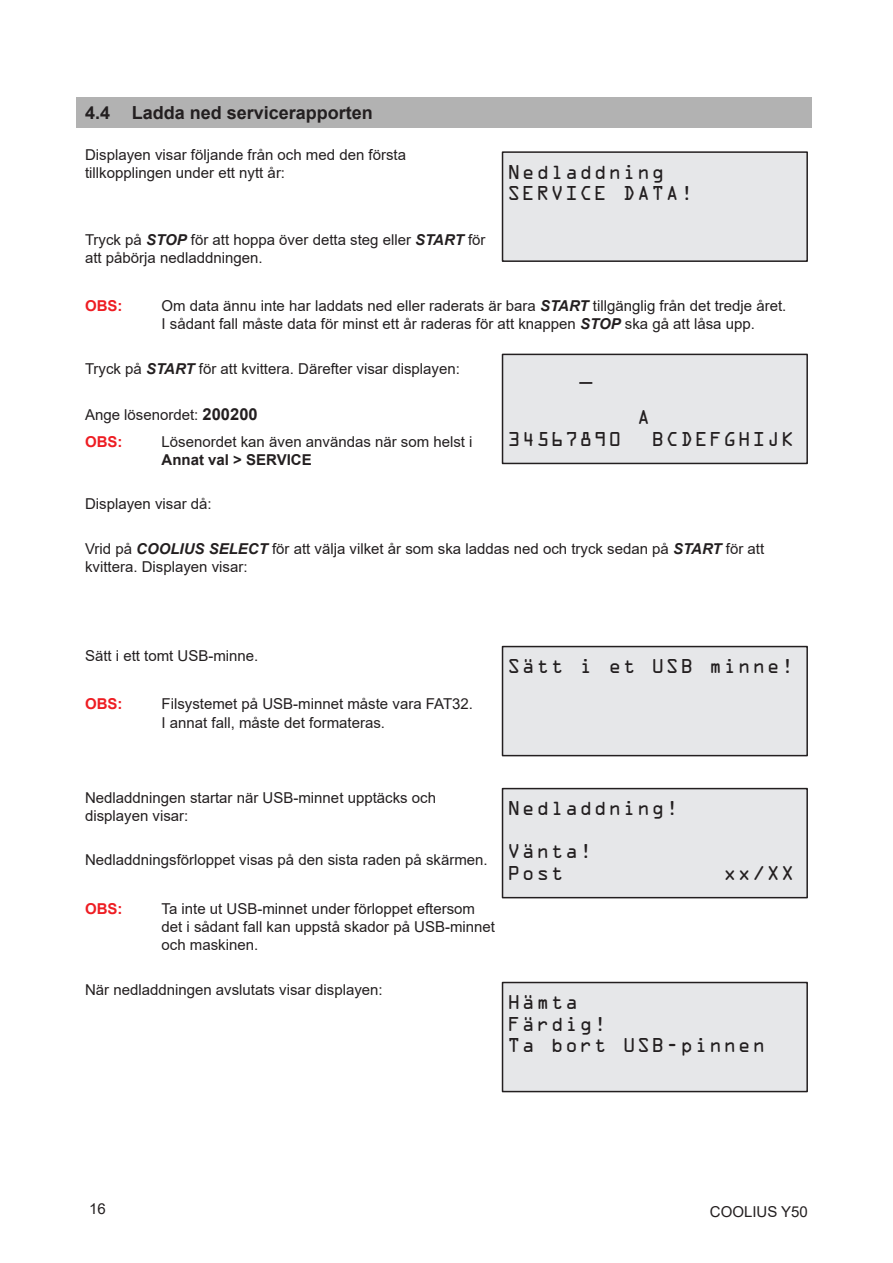
<style>
.page{position:relative;width:893px;height:1263px;background:#fff}
.page>*{position:absolute;margin:0;border:0;box-sizing:border-box;transform-origin:0 0}
.t1{font:18px/21.6px "OCRA Std";letter-spacing:.08em;color:#231f20}
.t2{font:700 18px "Arial";color:#231f20}
.t3{font:15px/18px "Arial";color:#231f20}
.t4{font:700 15px "Arial";color:#231f20}
.t5{font:700 15px "Arial";color:#ee1d23}
.s1{font-weight:700;font-style:italic}
.s2{font-weight:700;font-size:16.5px}
.s3{font-weight:700;color:#ee1d23}
</style>
<div class="page">
<div style="left:77px;top:98px;width:735px;height:30px;background:#b2b2b2"></div>
<div style="left:502px;top:152px;width:305px;height:109px;background:#e6e7e9"></div>
<div style="left:502px;top:151px;width:306px;height:111px;border:2px solid #231f20"></div>
<div style="left:502px;top:354px;width:305px;height:109px;background:#e6e7e9"></div>
<div style="left:502px;top:354px;width:306px;height:110px;border:2px solid #231f20"></div>
<div style="left:502px;top:646px;width:305px;height:110px;background:#e6e7e9"></div>
<div style="left:502px;top:646px;width:306px;height:110px;border:2px solid #231f20"></div>
<div style="left:502px;top:788px;width:305px;height:110px;background:#e6e7e9"></div>
<div style="left:502px;top:788px;width:306px;height:110px;border:2px solid #231f20"></div>
<div style="left:502px;top:982px;width:305px;height:109px;background:#e6e7e9"></div>
<div style="left:502px;top:982px;width:306px;height:110px;border:2px solid #231f20"></div>
<p class="t2" style="left:85px;top:100px;width:289px">4.4 Ladda ned servicerapporten</p>
<p class="t3" style="left:85px;top:145px;width:322px">Displayen visar följande från och med den första tillkopplingen under ett nytt år:</p>
<p class="t1" style="left:507px;top:163px;width:187px">Nedladdning<br>SERVICE DATA!</p>
<p class="t3" style="left:85px;top:230px;width:402px">Tryck på <span class="s1">STOP</span> för att hoppa över detta steg eller <span class="s1">START</span> för att påbörja nedladdningen.</p>
<p class="t5" style="left:85px;top:295px;width:39px">OBS:</p>
<p class="t3" style="left:162px;top:297px;width:626px">Om data ännu inte har laddats ned eller raderats är bara <span class="s1">START</span> tillgänglig från det tredje året.<br>I sådant fall måste data för minst ett år raderas för att knappen <span class="s1">STOP</span> ska gå att låsa upp.</p>
<p class="t3" style="left:85px;top:359px;width:376px">Tryck på <span class="s1">START</span> för att kvittera. Därefter visar displayen:</p>
<p class="t3" style="left:85px;top:401px;width:174px;line-height:26.5px">Ange lösenordet: <span class="s2">200200<br></span><span class="s3">OBS:</span></p>
<p class="t1" style="left:579px;top:365px;width:14px">_</p>
<p class="t1" style="left:637px;top:408px;width:14px">A</p>
<p class="t1" style="left:507px;top:430px;width:115px">34567890</p>
<p class="t1" style="left:651px;top:430px;width:144px">BCDEFGHIJK</p>
<p class="t3" style="left:162px;top:432px;width:312px">Lösenordet kan även användas när som helst i</p>
<p class="t4" style="left:162px;top:449px;width:152px">Annat val &gt; SERVICE</p>
<p class="t3" style="left:85px;top:495px;width:128px">Displayen visar då:</p>
<p class="t3" style="left:85px;top:539px;width:681px">Vrid på <span class="s1">COOLIUS SELECT</span> för att välja vilket år som ska laddas ned och tryck sedan på <span class="s1">START</span> för att kvittera. Displayen visar:</p>
<p class="t3" style="left:85px;top:646px;width:175px">Sätt i ett tomt USB-minne.</p>
<p class="t5" style="left:85px;top:694px;width:39px">OBS:</p>
<p class="t3" style="left:162px;top:695px;width:313px">Filsystemet på USB-minnet måste vara FAT32.<br>I annat fall, måste det formateras.</p>
<p class="t1" style="left:507px;top:657px;width:288px">Sätt i et USB minne!</p>
<p class="t3" style="left:85px;top:788px;width:352px">Nedladdningen startar när USB-minnet upptäcks och displayen visar:</p>
<p class="t3" style="left:85px;top:851px;width:404px">Nedladdningsförloppet visas på den sista raden på skärmen.</p>
<p class="t5" style="left:85px;top:898px;width:39px">OBS:</p>
<p class="t3" style="left:162px;top:900px;width:335px">Ta inte ut USB-minnet under förloppet eftersom det i sådant fall kan uppstå skador på USB-minnet och maskinen.</p>
<p class="t3" style="left:85px;top:980px;width:299px">När nedladdningen avslutats visar displayen:</p>
<p class="t1" style="left:507px;top:799px;width:173px">Nedladdning!</p>
<p class="t1" style="left:507px;top:842px;width:86px">Vänta!<br>Post</p>
<p class="t1" style="left:723px;top:864px;width:72px">xx/XX</p>
<p class="t1" style="left:507px;top:993px;width:259px">Hämta<br>Färdig!<br>Ta bort USB-pinnen</p>
<p class="t3" style="left:89px;top:1200px;width:18px">16</p>
<p class="t3" style="left:710px;top:1202px;width:100px">COOLIUS Y50</p>
</div>
